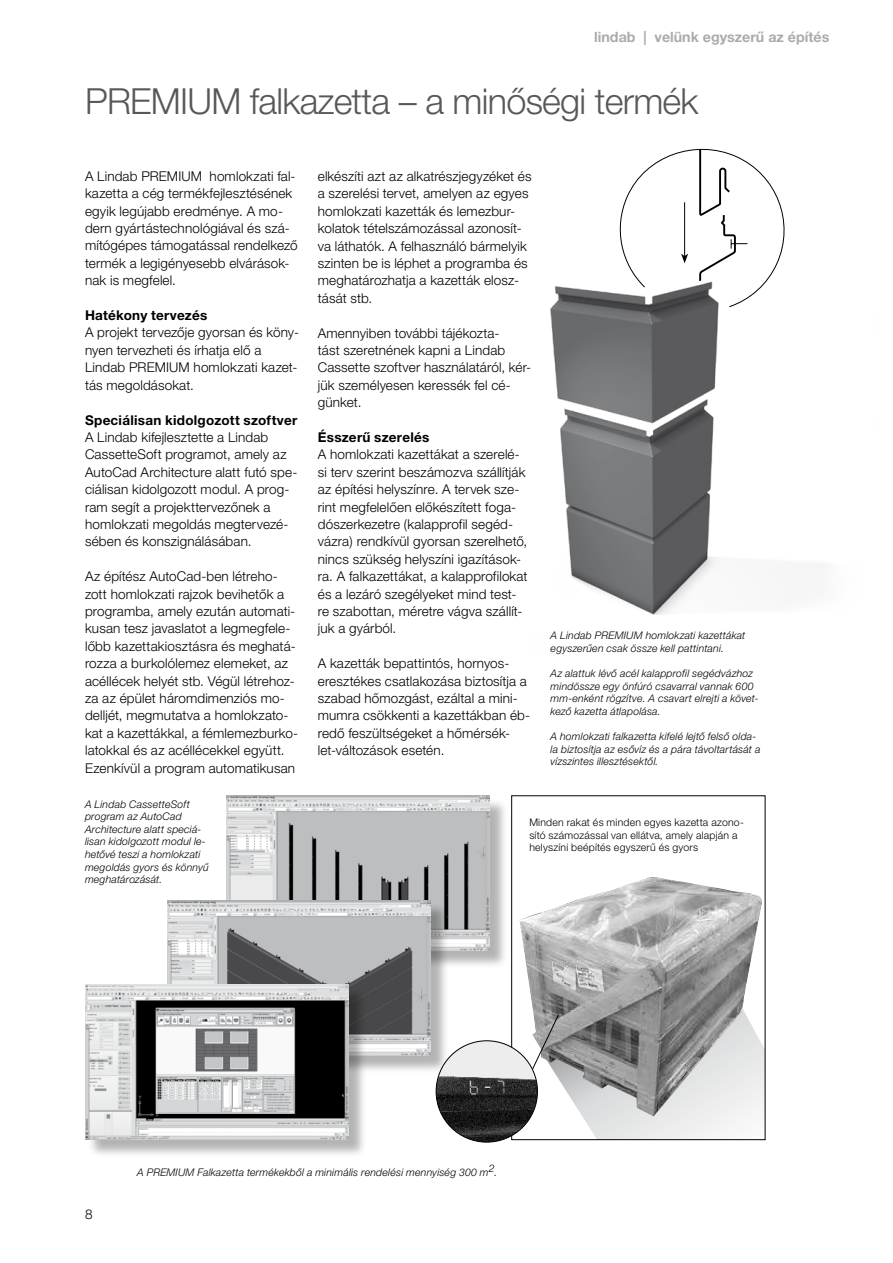
<style>
.page{position:relative;width:893px;height:1263px;background:#fff}
.page>*{position:absolute;margin:0;border:0;box-sizing:border-box;transform-origin:0 0}
.t1{font:300 36px "Helvetica Neue CE";letter-spacing:-.02em;color:#58585a}
.t2{font:700 14.25px "Helvetica Neue LT Pro";color:#a9acaf}
.t3{font:300 13.5px/17.4px "Helvetica Neue CE";letter-spacing:.01em;color:#000}
.t4{font:700 13.5px "Helvetica Neue CE";letter-spacing:.02em;color:#000}
.t5{font:italic 300 10.5px/12.6px "Helvetica Neue CE";letter-spacing:.02em;color:#000}
.t6{font:300 10.5px/12.6px "Helvetica Neue CE";letter-spacing:.02em;color:#000}
</style>
<div class="page">
<svg style="left:619px;top:148px;width:166px;height:119px"></svg>
<img style="left:550px;top:267px;width:274px;height:348px">
<div style="left:229px;top:798px;width:279px;height:171px;background:#000;opacity:.3"></div>
<img style="left:226px;top:795px;width:264px;height:155px">
<div style="left:169px;top:902px;width:280px;height:172px;background:#000;opacity:.3"></div>
<img style="left:167px;top:900px;width:263px;height:155px">
<div style="left:87px;top:987px;width:280px;height:171px;background:#000;opacity:.3"></div>
<img style="left:85px;top:984px;width:263px;height:156px">
<img style="left:520px;top:877px;width:242px;height:126px">
<img style="left:436px;top:1041px;width:101px;height:101px">
<svg style="left:532px;top:998px;width:233px;height:142px"></svg>
<p class="t2" style="left:594px;top:28px;width:237px">lindab | velünk egyszerű az építés</p>
<h1 class="t1" style="left:85px;top:79px;width:615px">PREMIUM falkazetta – a minőségi termék</h1>
<p class="t3" style="left:85px;top:167px;width:214px">A Lindab PREMIUM homlokzati fal&shy;kazetta a cég termékfejlesztésének egyik legújabb eredménye. A mo&shy;dern gyártástechnológiával és szá&shy;mítógépes támogatással rendelkező termék a legigényesebb elvárások&shy;nak is megfelel.</p>
<p class="t4" style="left:85px;top:307px;width:124px">Hatékony tervezés</p>
<p class="t3" style="left:85px;top:324px;width:216px">A projekt tervezője gyorsan és köny&shy;nyen tervezheti és írhatja elő a<br>Lindab PREMIUM homlokzati kazet&shy;tás megoldásokat.</p>
<p class="t4" style="left:85px;top:411px;width:214px">Speciálisan kidolgozott szoftver</p>
<p class="t3" style="left:85px;top:428px;width:214px">A Lindab kifejlesztette a Lindab CassetteSoft programot, amely az AutoCad Architecture alatt futó spe&shy;ciálisan kidolgozott modul. A prog&shy;ram segít a projekttervezőnek a homlokzati megoldás megtervezé&shy;sében és konszignálásában.</p>
<p class="t3" style="left:85px;top:568px;width:215px">Az építész AutoCad-ben létreho&shy;zott homlokzati rajzok bevihetők a programba, amely ezután automati&shy;kusan tesz javaslatot a legmegfele&shy;lőbb kazettakiosztásra és meghatá&shy;rozza a burkolólemez elemeket, az acéllécek helyét stb. Végül létrehoz&shy;za az épület háromdimenziós mo&shy;delljét, megmutatva a homlokzato&shy;kat a kazettákkal, a fémlemezburko&shy;latokkal és az acéllécekkel együtt.<br>Ezenkívül a program automatikusan</p>
<p class="t5" style="left:85px;top:798px;width:125px">A Lindab CassetteSoft program az AutoCad<br>Architecture alatt speciá&shy;lisan kidolgozott modul le&shy;hetővé teszi a homlokzati megoldás gyors és könnyű meghatározását.</p>
<p class="t3" style="left:318px;top:167px;width:215px">elkészíti azt az alkatrészjegyzéket és a szerelési tervet, amelyen az egyes homlokzati kazetták és lemezbur&shy;kolatok tételszámozással azonosít&shy;va láthatók. A felhasználó bármelyik szinten be is léphet a programba és meghatározhatja a kazetták elosz&shy;tását stb.</p>
<p class="t3" style="left:318px;top:324px;width:215px">Amennyiben további tájékozta-<br>tást szeretnének kapni a Lindab<br>Cassette szoftver használatáról, kér&shy;jük személyesen keressék fel cé&shy;günket.</p>
<p class="t4" style="left:318px;top:429px;width:113px">Ésszerű szerelés</p>
<p class="t3" style="left:318px;top:446px;width:211px">A homlokzati kazettákat a szerelé&shy;si terv szerint beszámozva szállítják az építési helyszínre. A tervek sze&shy;rint megfelelően előkészített foga&shy;dószerkezetre (kalapprofil segéd&shy;vázra) rendkívül gyorsan szerelhető, nincs szükség helyszíni igazítások&shy;ra. A falkazettákat, a kalapprofilokat és a lezáró szegélyeket mind test&shy;re szabottan, méretre vágva szállít&shy;juk a gyárból.</p>
<p class="t3" style="left:318px;top:655px;width:214px">A kazetták bepattintós, hornyos&shy;eresztékes csatlakozása biztosítja a szabad hőmozgást, ezáltal a mini&shy;mumra csökkenti a kazettákban éb&shy;redő feszültségeket a hőmérsék&shy;let-változások esetén.</p>
<p class="t5" style="left:551px;top:629px;width:196px">A Lindab PREMIUM homlokzati kazettákat egyszerűen csak össze kell pattintani.</p>
<p class="t5" style="left:551px;top:667px;width:209px">Az alattuk lévő acél kalapprofil segédvázhoz mindössze egy önfúró csavarral vannak 600 mm-enként rögzítve. A csavart elrejti a követ&shy;kező kazetta átlapolása.</p>
<p class="t5" style="left:551px;top:730px;width:211px">A homlokzati falkazetta kifelé lejtő felső olda&shy;la biztosítja az esővíz és a pára távoltartását a vízszintes illesztésektől.</p>
<p class="t6" style="left:529px;top:816px;width:216px">Minden rakat és minden egyes kazetta azono&shy;sító számozással van ellátva, amely alapján a helyszíni beépítés egyszerű és gyors</p>
<p class="t3" style="left:85px;top:1205px;width:9px">8</p>
<p class="t5" style="left:137px;top:1165px;width:362px">A PREMIUM Falkazetta termékekből a minimális rendelési mennyiség 300 m2.</p>
</div>
